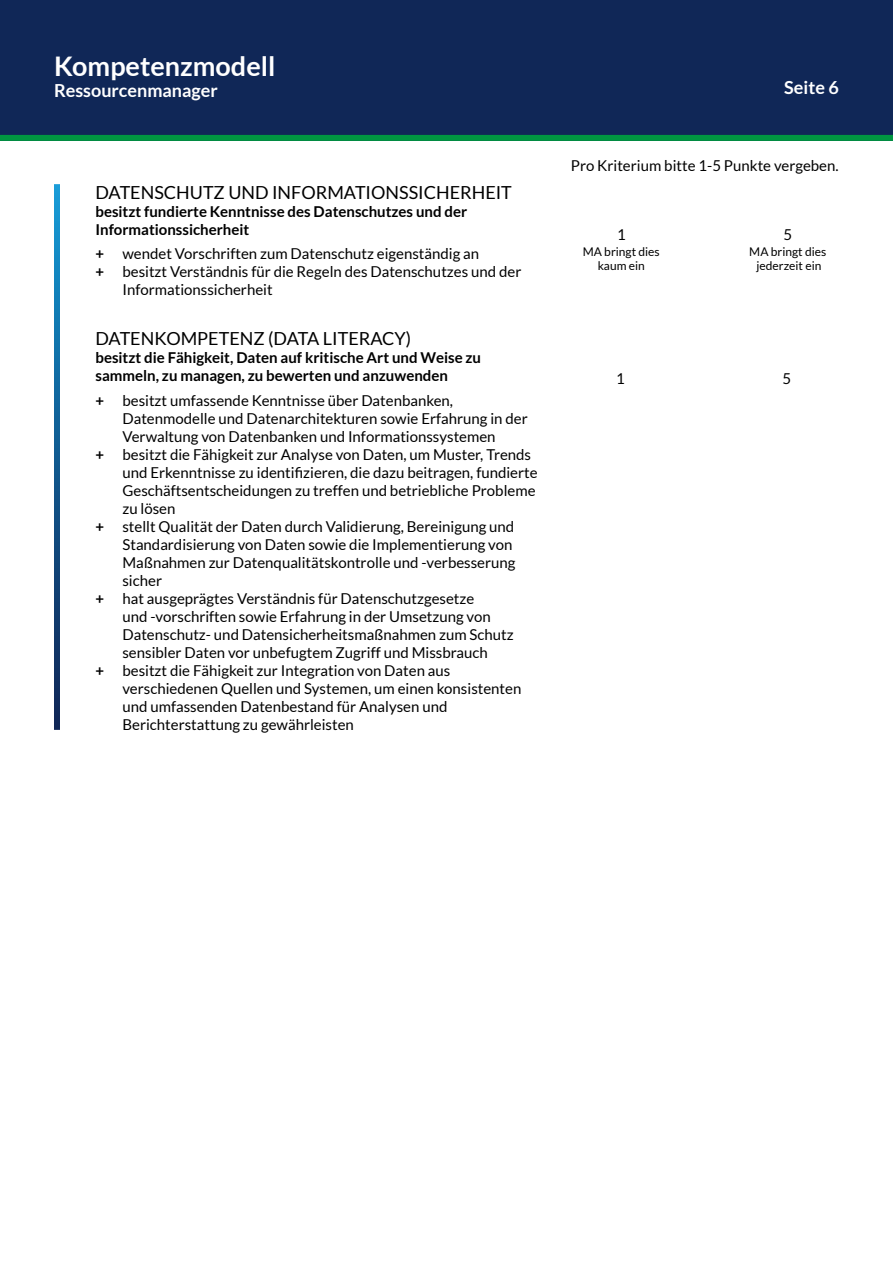
<style>
.page{position:relative;width:893px;height:1263px;background:#fff}
.page>*{position:absolute;margin:0;border:0;box-sizing:border-box;transform-origin:0 0}
.t1{font:700 27px "Lato";color:#fff}
.t2{font:18px "Lato";color:#000}
.t3{font:700 18px "Lato";color:#fff}
.t4{font:15px "Lato";color:#000}
.t5{font:700 15px/18px "Lato";color:#000}
.t6{font:12px/14.4px "Lato";color:#000;text-align:center}
.s1{font-weight:700}
</style>
<div class="page">
<div style="left:0;top:0;width:893px;height:141px;background:#102757"></div>
<div style="left:0;top:135px;width:893px;height:6px;background:#009641"></div>
<svg style="left:54px;top:184px;width:6px;height:546px;background:#115c92"></svg>
<h1 class="t1" style="left:54px;top:50px;width:223px">Kompetenzmodell</h1>
<p class="t3" style="left:54px;top:80px;width:165px">Ressourcenmanager</p>
<p class="t2" style="left:95px;top:182px;width:418px">DATENSCHUTZ UND INFORMATIONSSICHERHEIT</p>
<p class="t5" style="left:95px;top:202px;width:373px">besitzt fundierte Kenntnisse des Datenschutzes und der<br>Informationssicherheit</p>
<p class="t4" style="left:95px;top:246px;width:385px"><span class="s1">+</span> wendet Vorschriften zum Datenschutz eigenständig an</p>
<p class="t4" style="left:95px;top:264px;width:427px"><span class="s1">+</span> besitzt Verständnis für die Regeln des Datenschutzes und der</p>
<p class="t4" style="left:122px;top:282px;width:152px">Informationssicherheit</p>
<p class="t2" style="left:95px;top:328px;width:317px">DATENKOMPETENZ (DATA LITERACY)</p>
<p class="t5" style="left:95px;top:348px;width:387px">besitzt die Fähigkeit, Daten auf kritische Art und Weise zu sammeln, zu managen, zu bewerten und anzuwenden</p>
<p class="t4" style="left:95px;top:392px;width:359px"><span class="s1">+</span> besitzt umfassende Kenntnisse über Datenbanken,</p>
<p class="t4" style="left:122px;top:410px;width:407px">Datenmodelle und Datenarchitekturen sowie Erfahrung in der</p>
<p class="t4" style="left:122px;top:428px;width:375px">Verwaltung von Datenbanken und Informationssystemen</p>
<p class="t4" style="left:95px;top:446px;width:437px"><span class="s1">+</span> besitzt die Fähigkeit zur Analyse von Daten, um Muster, Trends</p>
<p class="t4" style="left:122px;top:464px;width:417px">und Erkenntnisse zu identifizieren, die dazu beitragen, fundierte</p>
<p class="t4" style="left:122px;top:482px;width:415px">Geschäftsentscheidungen zu treffen und betriebliche Probleme</p>
<p class="t4" style="left:122px;top:500px;width:55px">zu lösen</p>
<p class="t4" style="left:95px;top:518px;width:420px"><span class="s1">+</span> stellt Qualität der Daten durch Validierung, Bereinigung und</p>
<p class="t4" style="left:122px;top:536px;width:391px">Standardisierung von Daten sowie die Implementierung von</p>
<p class="t4" style="left:122px;top:554px;width:395px">Maßnahmen zur Datenqualitätskontrolle und -verbesserung</p>
<p class="t4" style="left:122px;top:572px;width:41px">sicher</p>
<p class="t4" style="left:95px;top:590px;width:380px"><span class="s1">+</span> hat ausgeprägtes Verständnis für Datenschutzgesetze</p>
<p class="t4" style="left:122px;top:608px;width:370px">und -vorschriften sowie Erfahrung in der Umsetzung von</p>
<p class="t4" style="left:122px;top:626px;width:393px">Datenschutz- und Datensicherheitsmaßnahmen zum Schutz</p>
<p class="t4" style="left:122px;top:644px;width:367px">sensibler Daten vor unbefugtem Zugriff und Missbrauch</p>
<p class="t4" style="left:95px;top:662px;width:356px"><span class="s1">+</span> besitzt die Fähigkeit zur Integration von Daten aus</p>
<p class="t4" style="left:122px;top:680px;width:400px">verschiedenen Quellen und Systemen, um einen konsistenten</p>
<p class="t4" style="left:122px;top:698px;width:326px">und umfassenden Datenbestand für Analysen und</p>
<p class="t4" style="left:122px;top:716px;width:233px">Berichterstattung zu gewährleisten</p>
<p class="t3" style="left:784px;top:77px;width:56px">Seite 6</p>
<p class="t4" style="left:571px;top:157px;width:269px">Pro Kriterium bitte 1-5 Punkte vergeben.</p>
<p class="t4" style="left:617px;top:226px;width:10px">1</p>
<p class="t4" style="left:784px;top:226px;width:10px">5</p>
<p class="t6" style="left:583px;top:244px;width:79px">MA bringt dies kaum ein</p>
<p class="t6" style="left:749px;top:244px;width:79px">MA bringt dies jederzeit ein</p>
<p class="t4" style="left:616px;top:370px;width:10px">1</p>
<p class="t4" style="left:783px;top:370px;width:10px">5</p>
</div>
